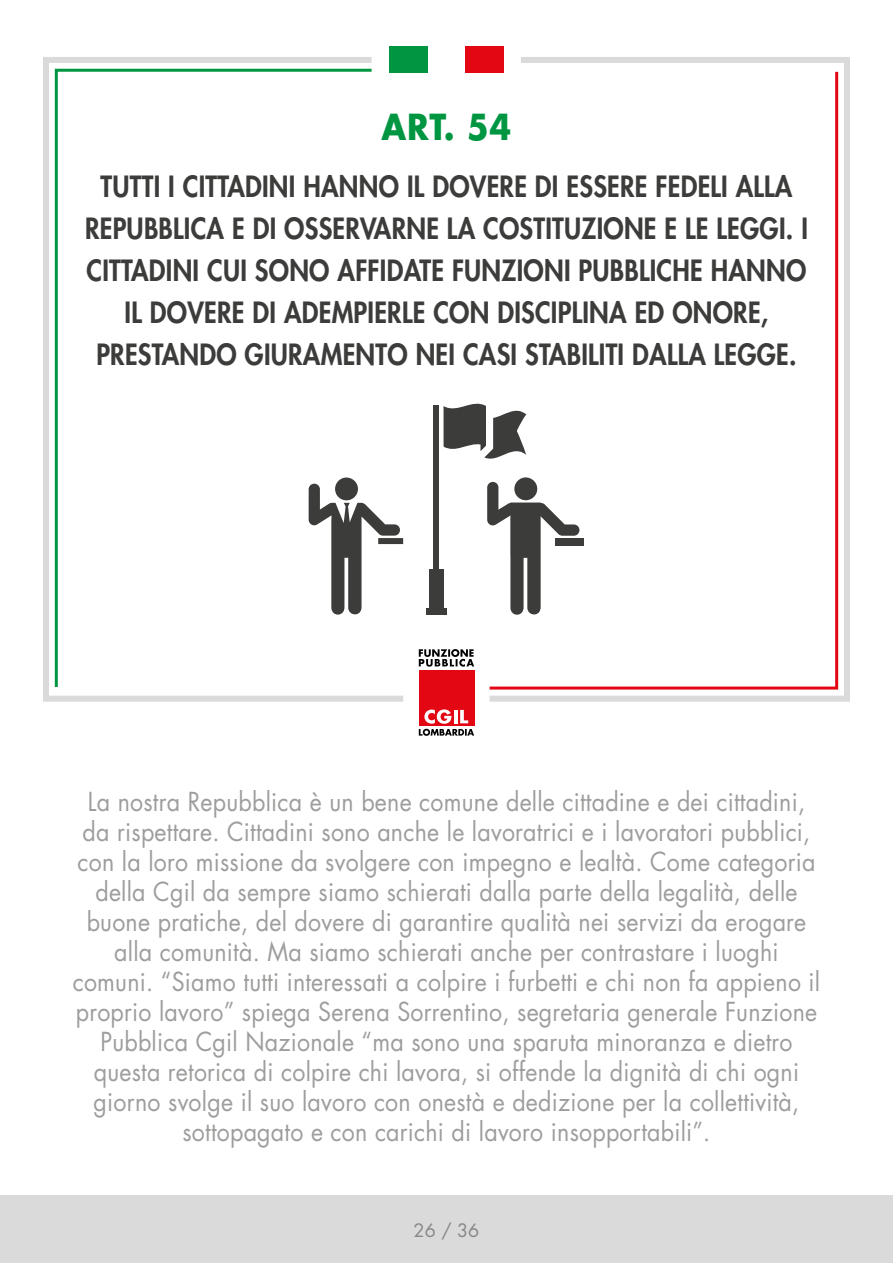
<style>
.page{position:relative;width:893px;height:1263px;background:#fff}
.page>*{position:absolute;margin:0;border:0;box-sizing:border-box;transform-origin:0 0}
.t1{font:700 34.95px "Futura Std";color:#009641;scale:.91 1}
.t2{font:800 28.5px/42px "Futura Std";letter-spacing:.01em;color:#3c3c3b;text-align:center;scale:.91 1}
.t3{font:25.5px/30px "Futura Std";letter-spacing:.01em;color:#9d9d9c;text-align:center;scale:.91 1}
.t4{font:18px "Futura Std";color:#878787}
</style>
<div class="page">
<div style="left:0;top:1195px;width:893px;height:68px;background:#dadada"></div>
<svg style="left:43px;top:57px;width:361px;height:645px"></svg>
<svg style="left:53px;top:67px;width:322px;height:623px"></svg>
<svg style="left:489px;top:57px;width:361px;height:645px"></svg>
<div style="left:389px;top:46px;width:38px;height:27px;background:#009641"></div>
<div style="left:466px;top:46px;width:38px;height:27px;background:#e30613"></div>
<div style="left:419px;top:670px;width:55px;height:55px;background:#e30613"></div>
<svg style="left:419px;top:709px;width:55px;height:27px"></svg>
<svg style="left:419px;top:649px;width:55px;height:18px"></svg>
<svg style="left:514px;top:477px;width:23px;height:23px"></svg>
<svg style="left:487px;top:482px;width:92px;height:133px"></svg>
<div style="left:555px;top:538px;width:29px;height:7px;background:#3c3c3b"></div>
<svg style="left:309px;top:477px;width:94px;height:138px"></svg>
<div style="left:433px;top:405px;width:5px;height:210px;background:#3c3c3b"></div>
<svg style="left:444px;top:398px;width:82px;height:61px"></svg>
<div style="left:426px;top:608px;width:20px;height:7px;background:#3c3c3b"></div>
<div style="left:429px;top:569px;width:15px;height:39px;background:#3c3c3b"></div>
<h1 class="t1" style="left:382px;top:104px;width:144px">ART. 54</h1>
<p class="t2" style="left:85px;top:166px;width:796px">TUTTI I CITTADINI HANNO IL DOVERE DI ESSERE FEDELI ALLA REPUBBLICA E DI OSSERVARNE LA COSTITUZIONE E LE LEGGI. I CITTADINI CUI SONO AFFIDATE FUNZIONI PUBBLICHE HANNO IL DOVERE DI ADEMPIERLE CON DISCIPLINA ED ONORE, PRESTANDO GIURAMENTO NEI CASI STABILITI DALLA LEGGE.</p>
<p class="t3" style="left:73px;top:787px;width:823px">La nostra Repubblica è un bene comune delle cittadine e dei cittadini, da rispettare. Cittadini sono anche le lavoratrici e i lavoratori pubblici, con la loro missione da svolgere con impegno e lealtà. Come categoria della Cgil da sempre siamo schierati dalla parte della legalità, delle buone pratiche, del dovere di garantire qualità nei servizi da erogare alla comunità. Ma siamo schierati anche per contrastare i luoghi comuni. “Siamo tutti interessati a colpire i furbetti e chi non fa appieno il proprio lavoro” spiega Serena Sorrentino, segretaria generale Funzione Pubblica Cgil Nazionale “ma sono una sparuta minoranza e dietro questa retorica di colpire chi lavora, si offende la dignità di chi ogni giorno svolge il suo lavoro con onestà e dedizione per la collettività, sottopagato e con carichi di lavoro insopportabili”.</p>
<p class="t4" style="left:414px;top:1218px;width:67px">26 / 36</p>
</div>
